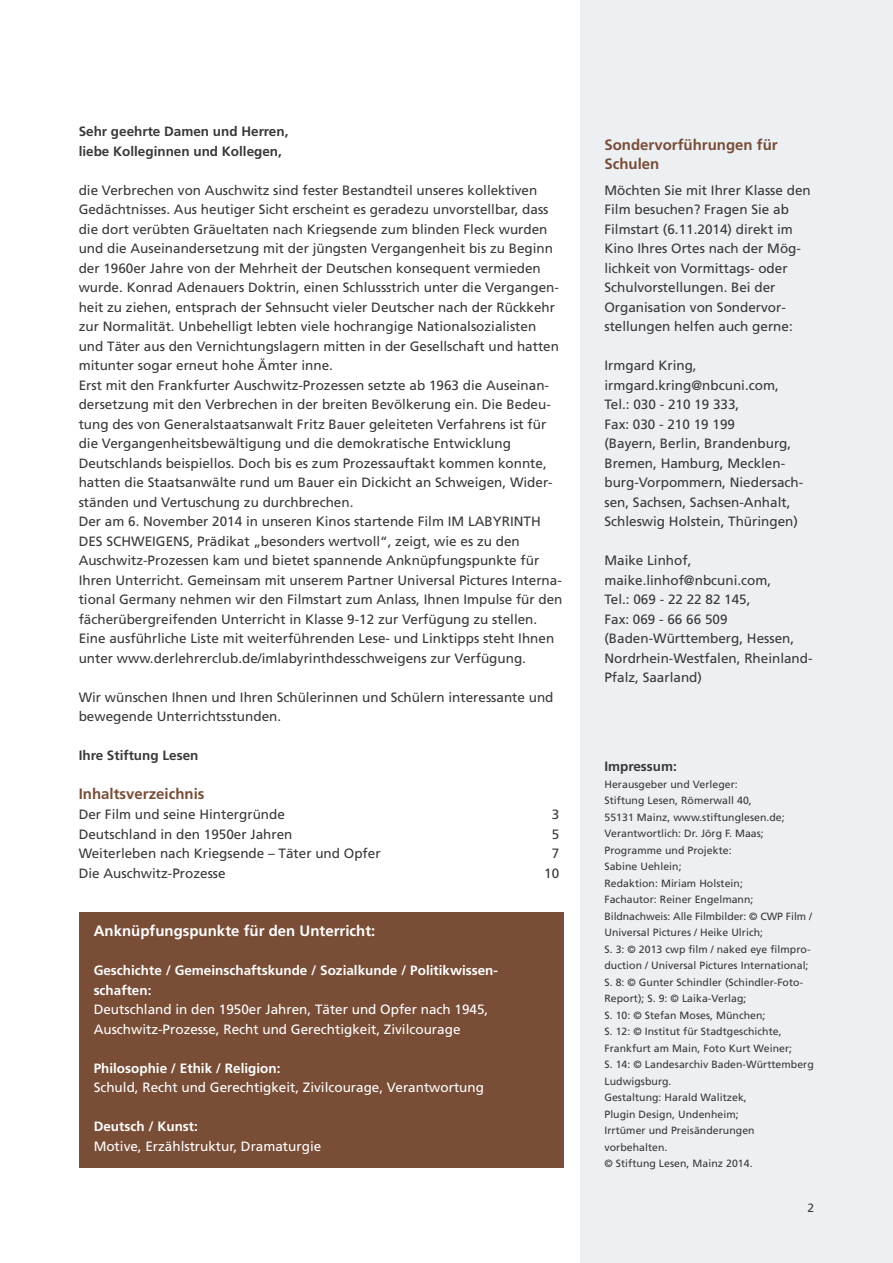
<style>
.page{position:relative;width:893px;height:1263px;background:#fff}
.page>*{position:absolute;margin:0;border:0;box-sizing:border-box;transform-origin:0 0}
.t1{font:700 15px/19.5px "Frutiger";color:#794d36}
.t2{font:700 15px "Frutiger";color:#fff}
.t3{font:13.5px/19.5px "Frutiger";color:#39383a}
.t4{font:13.5px/19.5px "Frutiger";color:#fff}
.t5{font:700 13.5px/19.5px "Frutiger";color:#fff}
.t6{font:700 13.5px/19.5px "Frutiger";color:#39383a}
.t7{font:12px "Frutiger";color:#39383a}
.t8{font:10.5px/16.5px "Frutiger";letter-spacing:.005em;color:#39383a}
</style>
<div class="page">
<div style="left:580px;top:0;width:313px;height:1263px;background:#ecf0f3"></div>
<div style="left:79px;top:912px;width:484px;height:256px;background:#794d36"></div>
<p class="t6" style="left:79px;top:123px;width:211px">Sehr geehrte Damen und Herren, liebe Kolleginnen und Kollegen,</p>
<p class="t3" style="left:79px;top:182px;width:485px">die Verbrechen von Auschwitz sind fester Bestandteil unseres kollektiven Gedächtnisses. Aus heutiger Sicht erscheint es geradezu unvorstellbar, dass die dort verübten Gräueltaten nach Kriegsende zum blinden Fleck wurden und die Auseinandersetzung mit der jüngsten Vergangenheit bis zu Beginn der 1960er Jahre von der Mehrheit der Deutschen konsequent vermieden wurde. Konrad Adenauers Doktrin, einen Schlussstrich unter die Vergangen&shy;heit zu ziehen, entsprach der Sehnsucht vieler Deutscher nach der Rückkehr zur Normalität. Unbehelligt lebten viele hochrangige Nationalsozialisten und Täter aus den Vernichtungslagern mitten in der Gesellschaft und hatten mitunter sogar erneut hohe Ämter inne.<br>Erst mit den Frankfurter Auschwitz-Prozessen setzte ab 1963 die Auseinan&shy;dersetzung mit den Verbrechen in der breiten Bevölkerung ein. Die Bedeu&shy;tung des von Generalstaatsanwalt Fritz Bauer geleiteten Verfahrens ist für die Vergangenheitsbewältigung und die demokratische Entwicklung Deutschlands beispiellos. Doch bis es zum Prozessauftakt kommen konnte, hatten die Staatsanwälte rund um Bauer ein Dickicht an Schweigen, Wider&shy;ständen und Vertuschung zu durchbrechen.<br>Der am 6. November 2014 in unseren Kinos startende Film IM LABYRINTH DES SCHWEIGENS, Prädikat „besonders wertvoll“, zeigt, wie es zu den Auschwitz-Prozessen kam und bietet spannende Anknüpfungspunkte für Ihren Unterricht. Gemeinsam mit unserem Partner Universal Pictures Interna&shy;tional Germany nehmen wir den Filmstart zum Anlass, Ihnen Impulse für den fächerübergreifenden Unterricht in Klasse 9-12 zur Verfügung zu stellen.<br>Eine ausführliche Liste mit weiterführenden Lese- und Linktipps steht Ihnen unter www.derlehrerclub.de/imlabyrinthdesschweigens zur Verfügung.</p>
<p class="t3" style="left:79px;top:688px;width:476px">Wir wünschen Ihnen und Ihren Schülerinnen und Schülern interessante und bewegende Unterrichtsstunden.</p>
<p class="t6" style="left:79px;top:747px;width:121px">Ihre Stiftung Lesen</p>
<p class="t1" style="left:79px;top:785px;width:127px">Inhaltsverzeichnis</p>
<p class="t3" style="left:79px;top:806px;width:208px">Der Film und seine Hintergründe</p>
<p class="t3" style="left:552px;top:806px;width:9px">3</p>
<p class="t3" style="left:79px;top:825px;width:215px">Deutschland in den 1950er Jahren</p>
<p class="t3" style="left:552px;top:825px;width:9px">5</p>
<p class="t3" style="left:79px;top:845px;width:303px">Weiterleben nach Kriegsende – Täter und Opfer</p>
<p class="t3" style="left:552px;top:845px;width:9px">7</p>
<p class="t3" style="left:79px;top:864px;width:149px">Die Auschwitz-Prozesse</p>
<p class="t3" style="left:544px;top:864px;width:17px">10</p>
<p class="t2" style="left:94px;top:924px;width:283px">Anknüpfungspunkte für den Unterricht:</p>
<p class="t5" style="left:94px;top:962px;width:406px">Geschichte / Gemeinschaftskunde / Sozialkunde / Politikwissen - schaften:</p>
<p class="t4" style="left:94px;top:1001px;width:396px">Deutschland in den 1950er Jahren, Täter und Opfer nach 1945,<br>Auschwitz-Prozesse, Recht und Gerechtigkeit, Zivilcourage</p>
<p class="t5" style="left:94px;top:1059px;width:188px">Philosophie / Ethik / Religion:</p>
<p class="t4" style="left:94px;top:1078px;width:392px">Schuld, Recht und Gerechtigkeit, Zivilcourage, Verantwortung</p>
<p class="t5" style="left:94px;top:1117px;width:106px">Deutsch / Kunst:</p>
<p class="t4" style="left:94px;top:1137px;width:229px">Motive, Erzählstruktur, Dramaturgie</p>
<p class="t1" style="left:604px;top:136px;width:175px">Sondervorführungen für<br>Schulen</p>
<p class="t3" style="left:604px;top:182px;width:208px">Möchten Sie mit Ihrer Klasse den<br>Film besuchen? Fragen Sie ab<br>Filmstart (6.11.2014) direkt im<br>Kino Ihres Ortes nach der Mög&shy;lichkeit von Vormittags- oder<br>Schulvorstellungen. Bei der<br>Organisation von Sondervor - stellungen helfen auch gerne:</p>
<p class="t3" style="left:604px;top:357px;width:200px">Irmgard Kring, irmgard.kring@nbcuni.com,<br>Tel.: 030 - 210 19 333,<br>Fax: 030 - 210 19 199<br>(Bayern, Berlin, Brandenburg,<br>Bremen, Hamburg, Mecklen&shy;burg-Vorpommern, Niedersach&shy;sen, Sachsen, Sachsen-Anhalt,<br>Schleswig Holstein, Thüringen)</p>
<p class="t3" style="left:604px;top:552px;width:210px">Maike Linhof, maike.linhof@nbcuni.com,<br>Tel.: 069 - 22 22 82 145,<br>Fax: 069 - 66 66 509 (Baden-Württemberg, Hessen,<br>Nordrhein-Westfalen, Rheinland-<br>Pfalz, Saarland)</p>
<p class="t6" style="left:604px;top:758px;width:74px">Impressum:</p>
<p class="t8" style="left:604px;top:776px;width:211px">Herausgeber und Verleger:<br>Stiftung Lesen, Römerwall 40,<br>55131 Mainz, www.stiftunglesen.de;<br>Verantwortlich: Dr. Jörg F. Maas;<br>Programme und Projekte:<br>Sabine Uehlein;<br>Redaktion: Miriam Holstein;<br>Fachautor: Reiner Engelmann;<br>Bildnachweis: Alle Filmbilder: © CWP Film /<br>Universal Pictures / Heike Ulrich;<br>S. 3: © 2013 cwp film / naked eye filmpro&shy;duction / Universal Pictures International;<br>S. 8: © Gunter Schindler (Schindler-Foto-<br>Report); S. 9: © Laika-Verlag;<br>S. 10: © Stefan Moses, München;<br>S. 12: © Institut für Stadtgeschichte,<br>Frankfurt am Main, Foto Kurt Weiner;<br>S. 14: © Landesarchiv Baden-Württemberg<br>Ludwigsburg.<br>Gestaltung: Harald Walitzek,<br>Plugin Design, Undenheim;<br>Irrtümer und Preisänderungen vorbehalten.<br>© Stiftung Lesen, Mainz 2014.</p>
<p class="t7" style="left:808px;top:1203px;width:8px">2</p>
</div>
